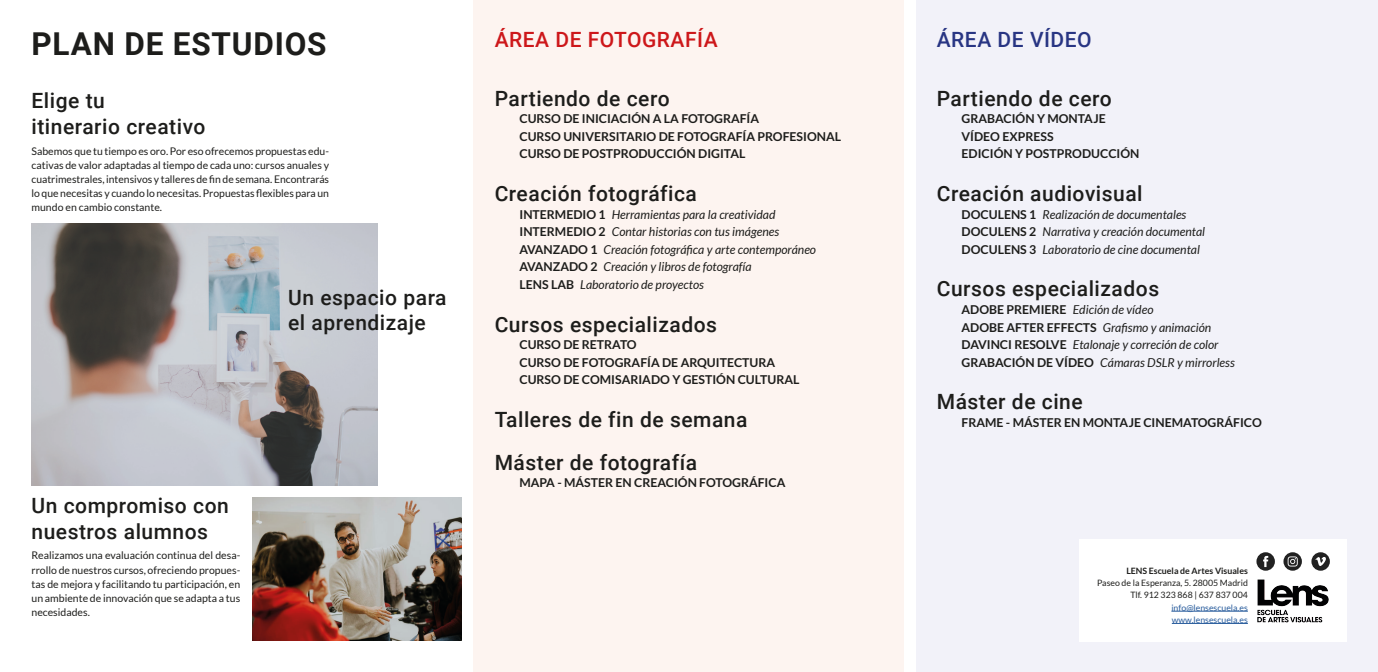
<style>
.page{position:relative;width:1378px;height:672px;background:#fff}
.page>*{position:absolute;margin:0;border:0;box-sizing:border-box;transform-origin:0 0}
.t1{font:700 31.5px "Roboto";letter-spacing:.025em;color:#1d1d1b}
.t2{font:500 21px/25.2px "Roboto";letter-spacing:.025em;color:#1d1d1b}
.t3{font:500 21px "Roboto";letter-spacing:.025em;color:#cd171a}
.t4{font:500 21px "Roboto";letter-spacing:.025em;color:#283583}
.t5{font:italic 12.25px/17.5px "Lato";color:#1d1d1b}
.t6{font:700 12.25px/17.5px "Lato";color:#1d1d1b}
.t7{font:10.5px/14px "Lato";color:#1d1d1b;text-align:justify}
.t8{font:8.75px/12.2px "Lato";color:#1d1d1b;text-align:right}
.t9{font:8.75px/12.2px "Lato";color:#275b9c}
.t10{font:700 8.75px "Lato";color:#1d1d1b}
.s1{font-weight:700;font-style:normal}
</style>
<div class="page">
<div style="left:916px;top:0;width:461px;height:671px;background:#f2f2f9"></div>
<div style="left:474px;top:0;width:429px;height:671px;background:#fdf4f0"></div>
<img style="left:32px;top:224px;width:345px;height:261px">
<img style="left:253px;top:497px;width:208px;height:143px">
<div style="left:1078px;top:539px;width:268px;height:102px;background:#fff"></div>
<img style="left:1257px;top:579px;width:72px;height:44px">
<hr style="left:1171px;top:610px;width:76px;height:1px;background:#275b9c">
<hr style="left:1171px;top:622px;width:76px;height:1px;background:#275b9c">
<svg style="left:1283px;top:552px;width:18px;height:18px"></svg>
<svg style="left:1287px;top:556px;width:10px;height:10px"></svg>
<div style="left:1311px;top:552px;width:18px;height:18px;background:#212121;border-radius:9px"></div>
<svg style="left:1315px;top:557px;width:10px;height:8px"></svg>
<div style="left:1256px;top:552px;width:18px;height:18px;background:#212121;border-radius:9px"></div>
<svg style="left:1263px;top:555px;width:4px;height:11px"></svg>
<h1 class="t1" style="left:32px;top:22px;width:296px">PLAN DE ESTUDIOS</h1>
<h2 class="t2" style="left:32px;top:87px;width:175px">Elige tu<br>itinerario creativo</h2>
<p class="t7" style="left:32px;top:144px;width:299px">Sabemos que tu tiempo es oro. Por eso ofrecemos propuestas edu&shy;cativas de valor adaptadas al tiempo de cada uno: cursos anuales y cuatrimestrales, intensivos y talleres de fin de semana. Encontrarás lo que necesitas y cuando lo necesitas. Propuestas flexibles para un mundo en cambio constante.</p>
<h2 class="t2" style="left:288px;top:283px;width:160px">Un espacio para el aprendizaje</h2>
<h2 class="t2" style="left:31px;top:492px;width:199px">Un compromiso con nuestros alumnos</h2>
<p class="t7" style="left:32px;top:548px;width:210px">Realizamos una evaluación continua del desa&shy;rrollo de nuestros cursos, ofreciendo propues&shy;tas de mejora y facilitando tu participación, en un ambiente de innovación que se adapta a tus necesidades.</p>
<h2 class="t3" style="left:494px;top:25px;width:224px">ÁREA DE FOTOGRAFÍA</h2>
<h2 class="t4" style="left:936px;top:25px;width:156px">ÁREA DE VÍDEO</h2>
<h2 class="t2" style="left:494px;top:85px;width:176px">Partiendo de cero</h2>
<p class="t6" style="left:519px;top:110px;width:323px">CURSO DE INICIACIÓN A LA FOTOGRAFÍA<br>CURSO UNIVERSITARIO DE FOTOGRAFÍA PROFESIONAL<br>CURSO DE POSTPRODUCCIÓN DIGITAL</p>
<h2 class="t2" style="left:494px;top:180px;width:204px">Creación fotográfica</h2>
<p class="t5" style="left:519px;top:206px;width:298px"><span class="s1">INTERMEDIO 1</span> Herramientas para la creatividad <span class="s1">INTERMEDIO 2</span> Contar historias con tus imágenes <span class="s1">AVANZADO 1</span> Creación fotográfica y arte contemporáneo <span class="s1">AVANZADO 2</span> Creación y libros de fotografía<br><span class="s1">LENS LAB</span> Laboratorio de proyectos</p>
<h2 class="t2" style="left:494px;top:310px;width:224px">Cursos especializados</h2>
<p class="t6" style="left:519px;top:335px;width:281px">CURSO DE RETRATO<br>CURSO DE FOTOGRAFÍA DE ARQUITECTURA<br>CURSO DE COMISARIADO Y GESTIÓN CULTURAL</p>
<h2 class="t2" style="left:494px;top:397px;width:254px;line-height:42.7px">Talleres de fin de semana<br>Máster de fotografía</h2>
<p class="t6" style="left:519px;top:473px;width:267px">MAPA - MÁSTER EN CREACIÓN FOTOGRÁFICA</p>
<h2 class="t2" style="left:936px;top:85px;width:176px">Partiendo de cero</h2>
<p class="t6" style="left:961px;top:110px;width:179px">GRABACIÓN Y MONTAJE<br>VÍDEO EXPRESS<br>EDICIÓN Y POSTPRODUCCIÓN</p>
<h2 class="t2" style="left:936px;top:180px;width:207px">Creación audiovisual</h2>
<p class="t5" style="left:961px;top:206px;width:245px"><span class="s1">DOCULENS 1</span> Realización de documentales<br><span class="s1">DOCULENS 2</span> Narrativa y creación documental<br><span class="s1">DOCULENS 3</span> Laboratorio de cine documental</p>
<h2 class="t2" style="left:936px;top:275px;width:224px">Cursos especializados</h2>
<p class="t5" style="left:961px;top:301px;width:275px"><span class="s1">ADOBE PREMIERE</span> Edición de vídeo<br><span class="s1">ADOBE AFTER EFFECTS</span> Grafismo y animación <span class="s1">DAVINCI RESOLVE</span> Etalonaje y correción de color <span class="s1">GRABACIÓN DE VÍDEO</span> Cámaras DSLR y mirrorless</p>
<h2 class="t2" style="left:936px;top:388px;width:147px">Máster de cine</h2>
<p class="t6" style="left:961px;top:413px;width:302px">FRAME - MÁSTER EN MONTAJE CINEMATOGRÁFICO</p>
<p class="t10" style="left:1126px;top:565px;width:123px">LENS Escuela de Artes Visuales</p>
<p class="t8" style="left:1096px;top:576px;width:152px">Paseo de la Esperanza, 5. 28005 Madrid<br>Tlf. 912 323 868 | 637 837 004</p>
<p class="t9" style="left:1171px;top:600px;width:78px">info@lensescuela.es www.lensescuela.es</p>
</div>
